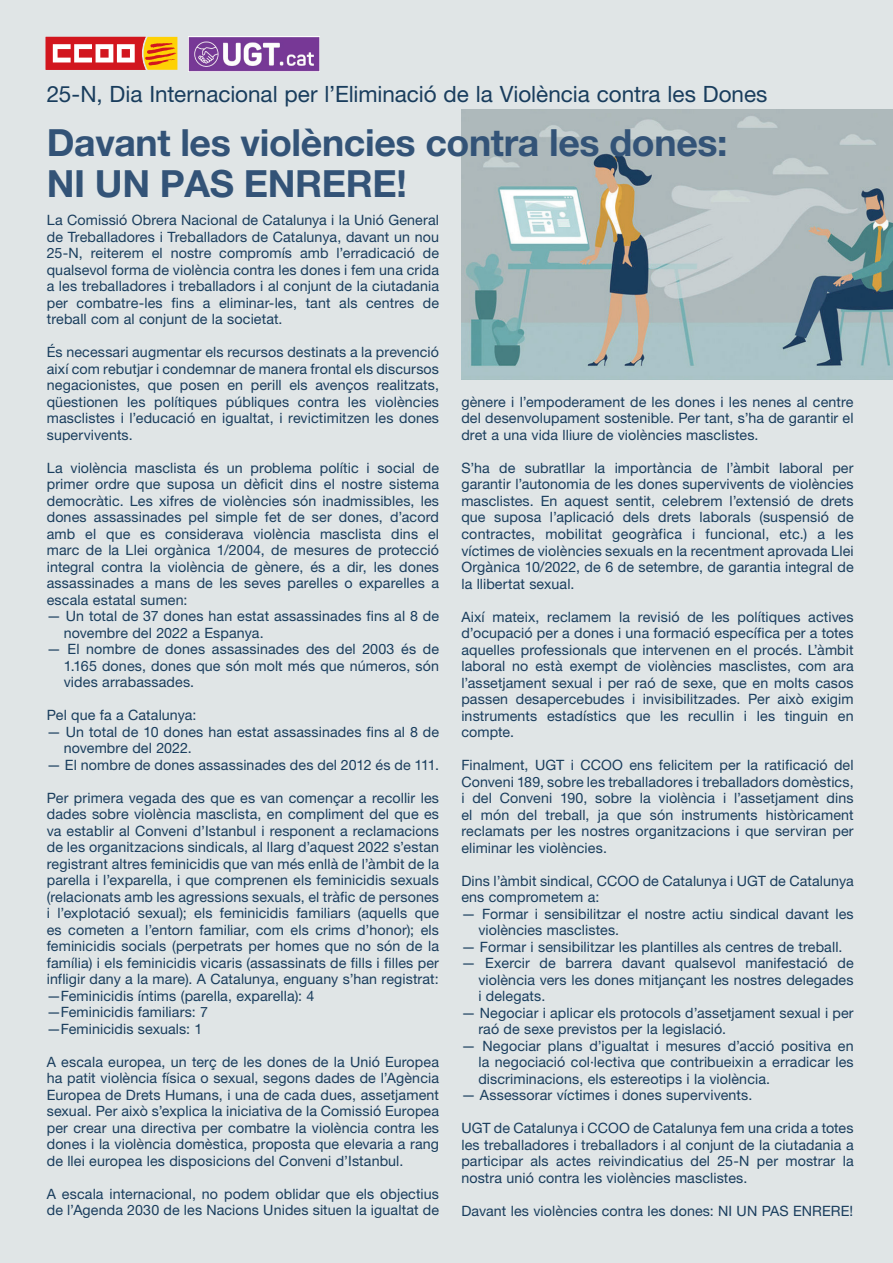
<style>
.page{position:relative;width:893px;height:1263px;background:#e0e5e6}
.page>*{position:absolute;margin:0;border:0;box-sizing:border-box;transform-origin:0 0}
.t1{font:37.5px/40.5px "Helvetica Neue LT 75 Bd";letter-spacing:-.01em;color:#335377}
.t2{font:22.5px "Helvetica Neue LT 55 Rm";color:#193d5d}
.t3{font:14.25px/16.5px "Helvetica Neue LT 55 Rm";letter-spacing:.01em;color:#193d5d;text-align:justify}
</style>
<div class="page">
<svg style="left:46px;top:37px;width:131px;height:33px;background:#e36d4d"></svg>
<img style="left:189px;top:37px;width:131px;height:34px">
<img style="left:461px;top:110px;width:432px;height:269px">
<h2 class="t2" style="left:47px;top:80px;width:722px">25-N, Dia Internacional per l’Eliminació de la Violència contra les Dones</h2>
<h1 class="t1" style="left:47px;top:121px;width:682px">Davant les violències contra les dones:<br>NI UN PAS ENRERE!</h1>
<p class="t3" style="left:47px;top:211px;width:394px">La Comissió Obrera Nacional de Catalunya i la Unió General de Treballadores i Treballadors de Catalunya, davant un nou 25-N, reiterem el nostre compromís amb l’erradicació de qualsevol forma de violència contra les dones i fem una crida a les treballadores i treballadors i al conjunt de la ciutadania per combatre-les fins a eliminar-les, tant als centres de treball com al conjunt de la societat.</p>
<p class="t3" style="left:47px;top:343px;width:394px">És necessari augmentar els recursos destinats a la prevenció així com rebutjar i condemnar de manera frontal els discursos negacionistes, que posen en perill els avenços realitzats, qüestionen les polítiques públiques contra les violències masclistes i l’educació en igualtat, i revictimitzen les dones supervivents.</p>
<p class="t3" style="left:47px;top:459px;width:394px">La violència masclista és un problema polític i social de primer ordre que suposa un dèficit dins el nostre sistema democràtic. Les xifres de violències són inadmissibles, les dones assassinades pel simple fet de ser dones, d’acord amb el que es considerava violència masclista dins el marc de la Llei orgànica 1/2004, de mesures de protecció integral contra la violència de gènere, és a dir, les dones assassinades a mans de les seves parelles o exparelles a escala estatal sumen:</p>
<p class="t3" style="left:64px;top:607px;width:377px;text-indent:-17px">— Un total de 37 dones han estat assassinades fins al 8 de novembre del 2022 a Espanya.</p>
<p class="t3" style="left:64px;top:640px;width:377px;text-indent:-17px">— El nombre de dones assassinades des del 2003 és de 1.165 dones, dones que són molt més que números, són vides arrabassades.</p>
<p class="t3" style="left:47px;top:706px;width:151px">Pel que fa a Catalunya:</p>
<p class="t3" style="left:64px;top:723px;width:377px;text-indent:-17px">— Un total de 10 dones han estat assassinades fins al 8 de novembre del 2022.</p>
<p class="t3" style="left:47px;top:756px;width:394px">— El nombre de dones assassinades des del 2012 és de 111.</p>
<p class="t3" style="left:47px;top:789px;width:394px;text-align:left">Per primera vegada des que es van començar a recollir les dades sobre violència masclista, en compliment del que es va establir al Conveni d’Istanbul i responent a reclamacions de les organitzacions sindicals, al llarg d’aquest 2022 s’estan registrant altres feminicidis que van més enllà de l’àmbit de la parella i l’exparella, i que comprenen els feminicidis sexuals (relacionats amb les agressions sexuals, el tràfic de persones i l’explotació sexual); els feminicidis familiars (aquells que es cometen a l’entorn familiar, com els crims d’honor); els feminicidis socials (perpetrats per homes que no són de la família) i els feminicidis vicaris (assassinats de fills i filles per infligir dany a la mare). A Catalunya, enguany s’han registrat: —Feminicidis íntims (parella, exparella): 4<br>—Feminicidis familiars: 7<br>—Feminicidis sexuals: 1</p>
<p class="t3" style="left:47px;top:1053px;width:394px">A escala europea, un terç de les dones de la Unió Europea ha patit violència física o sexual, segons dades de l’Agència Europea de Drets Humans, i una de cada dues, assetjament sexual. Per això s’explica la iniciativa de la Comissió Europea per crear una directiva per combatre la violència contra les dones i la violència domèstica, proposta que elevaria a rang de llei europea les disposicions del Conveni d’Istanbul.</p>
<p class="t3" style="left:47px;top:1185px;width:394px">A escala internacional, no podem oblidar que els objectius de l’Agenda 2030 de les Nacions Unides situen la igualtat de</p>
<p class="t3" style="left:461px;top:393px;width:394px">gènere i l’empoderament de les dones i les nenes al centre del desenvolupament sostenible. Per tant, s’ha de garantir el dret a una vida lliure de violències masclistes.</p>
<p class="t3" style="left:461px;top:459px;width:394px">S’ha de subratllar la importància de l’àmbit laboral per garantir l’autonomia de les dones supervivents de violències masclistes. En aquest sentit, celebrem l’extensió de drets que suposa l’aplicació dels drets laborals (suspensió de contractes, mobilitat geogràfica i funcional, etc.) a les víctimes de violències sexuals en la recentment aprovada Llei Orgànica 10/2022, de 6 de setembre, de garantia integral de la llibertat sexual.</p>
<p class="t3" style="left:461px;top:608px;width:394px">Així mateix, reclamem la revisió de les polítiques actives d’ocupació per a dones i una formació específica per a totes aquelles professionals que intervenen en el procés. L’àmbit laboral no està exempt de violències masclistes, com ara l’assetjament sexual i per raó de sexe, que en molts casos passen desapercebudes i invisibilitzades. Per això exigim instruments estadístics que les recullin i les tinguin en compte.</p>
<p class="t3" style="left:461px;top:756px;width:394px">Finalment, UGT i CCOO ens felicitem per la ratificació del Conveni 189, sobre les treballadores i treballadors domèstics, i del Conveni 190, sobre la violència i l’assetjament dins el món del treball, ja que són instruments històricament reclamats per les nostres organitzacions i que serviran per eliminar les violències.</p>
<p class="t3" style="left:461px;top:872px;width:394px">Dins l’àmbit sindical, CCOO de Catalunya i UGT de Catalunya ens comprometem a:</p>
<p class="t3" style="left:478px;top:905px;width:377px;text-indent:-17px">— Formar i sensibilitzar el nostre actiu sindical davant les violències masclistes.</p>
<p class="t3" style="left:461px;top:938px;width:383px">— Formar i sensibilitzar les plantilles als centres de treball.</p>
<p class="t3" style="left:478px;top:954px;width:377px;text-indent:-17px">— Exercir de barrera davant qualsevol manifestació de violència vers les dones mitjançant les nostres delegades i delegats.</p>
<p class="t3" style="left:478px;top:1004px;width:377px;text-indent:-17px">— Negociar i aplicar els protocols d’assetjament sexual i per raó de sexe previstos per la legislació.</p>
<p class="t3" style="left:478px;top:1037px;width:377px;text-indent:-17px">— Negociar plans d’igualtat i mesures d’acció positiva en la negociació col·lectiva que contribueixin a erradicar les discriminacions, els estereotips i la violència.</p>
<p class="t3" style="left:461px;top:1086px;width:292px">— Assessorar víctimes i dones supervivents.</p>
<p class="t3" style="left:461px;top:1119px;width:394px">UGT de Catalunya i CCOO de Catalunya fem una crida a totes les treballadores i treballadors i al conjunt de la ciutadania a participar als actes reivindicatius del 25-N per mostrar la nostra unió contra les violències masclistes.</p>
<p class="t3" style="left:461px;top:1202px;width:393px">Davant les violències contra les dones: NI UN PAS ENRERE!</p>
</div>
